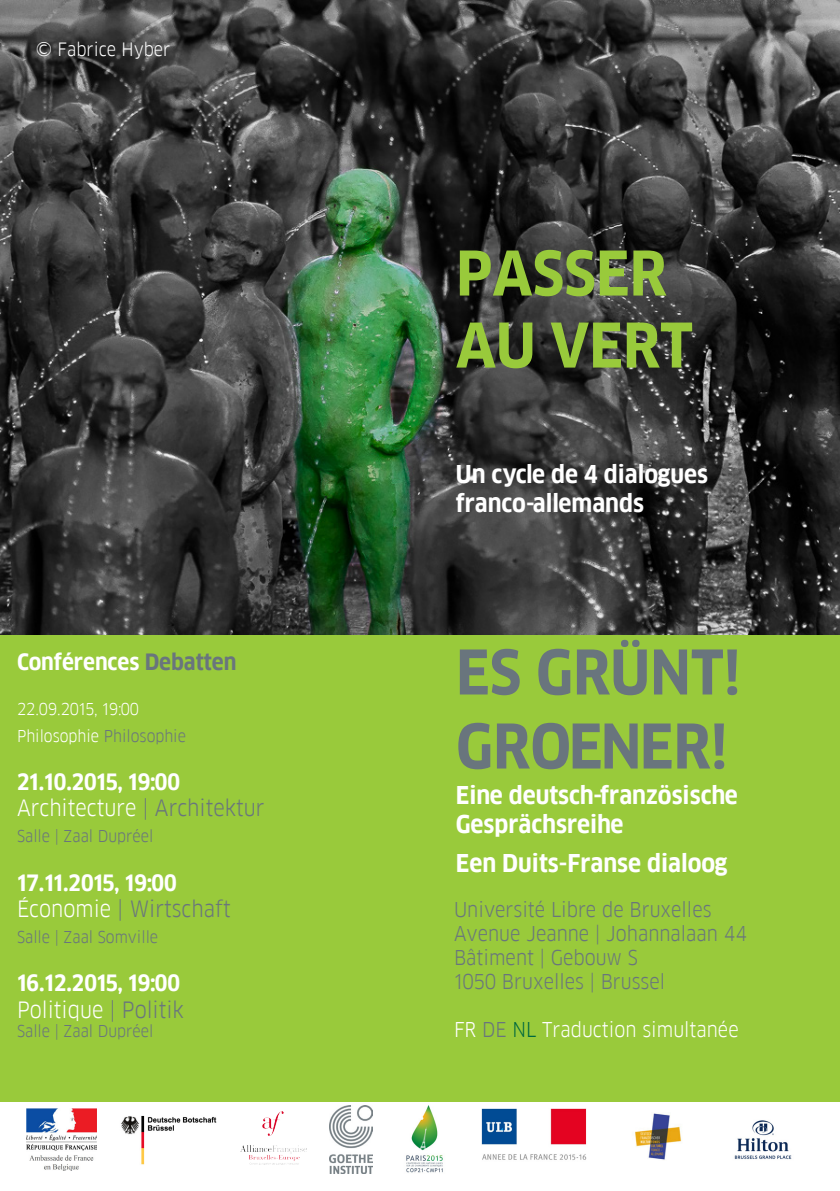
<style>
.page{position:relative;width:840px;height:1191px;background:#fff}
.page>*{position:absolute;margin:0;border:0;box-sizing:border-box;transform-origin:0 0}
.t1{font:700 60px "Goethe FF Clan";color:#69757d}
.t2{font:700 60px/72px "Goethe FF Clan";color:#99ca3b}
.t3{font:700 24px "Goethe FF Clan";color:#fff}
.t4{font:700 22px "Goethe FF Clan";color:#fff}
.t5{font:22px "Goethe FF Clan";color:#fff}
.t6{font:22px "Goethe FF Clan";color:#69757d}
.t7{font:20px/24px "Goethe FF Clan";color:#69757d}
.t8{font:20px "Goethe FF Clan";color:#fff}
.t9{font:18px "Goethe FF Clan";color:#fff}
.t10{font:16px "Goethe FF Clan";color:#69757d}
.t11{font:16px "Goethe FF Clan";color:#fff}
.s1{color:#69757d}
.s2{color:#fff}
.s3{color:#00693f}
</style>
<div class="page">
<img style="left:0;top:0;width:839px;height:635px">
<div style="left:0;top:635px;width:839px;height:466px;background:#99ca3b"></div>
<img style="left:406px;top:1105px;width:37px;height:68px">
<img style="left:330px;top:1105px;width:42px;height:68px">
<img style="left:635px;top:1113px;width:47px;height:47px">
<img style="left:121px;top:1115px;width:96px;height:50px">
<img style="left:26px;top:1108px;width:71px;height:62px">
<img style="left:240px;top:1111px;width:66px;height:53px">
<img style="left:481px;top:1108px;width:106px;height:52px">
<img style="left:734px;top:1120px;width:58px;height:39px">
<p class="t9" style="left:36px;top:38px;width:136px">© Fabrice Hyber</p>
<p class="t4" style="left:17px;top:649px;width:221px">Conférences <span class="s1">Debatten</span></p>
<p class="t11" style="left:17px;top:700px;width:124px">22.09.2015, 19:00</p>
<p class="t11" style="left:17px;top:726px;width:170px">Philosophie <span class="s1">Philosophie</span></p>
<p class="t4" style="left:17px;top:769px;width:164px">21.10.2015, 19:00</p>
<p class="t5" style="left:17px;top:795px;width:249px">Architecture <span class="s1">| Architektur</span></p>
<p class="t10" style="left:17px;top:827px;width:138px">Salle | Zaal Dupréel</p>
<p class="t4" style="left:17px;top:869px;width:161px">17.11.2015, 19:00</p>
<p class="t6" style="left:17px;top:895px;width:215px"><span class="s2">Économie</span> | Wirtschaft</p>
<p class="t10" style="left:17px;top:928px;width:143px">Salle | Zaal Somville</p>
<p class="t4" style="left:17px;top:970px;width:164px">16.12.2015, 19:00</p>
<p class="t5" style="left:17px;top:996px;width:168px">Politique <span class="s1">| Politik</span></p>
<p class="t10" style="left:17px;top:1021px;width:138px">Salle | Zaal Dupréel</p>
<p class="t2" style="left:455px;top:238px;width:238px">PASSER<br>AU VERT</p>
<p class="t3" style="left:455px;top:460px;width:253px">Un cycle de 4 dialogues</p>
<p class="t3" style="left:455px;top:489px;width:189px">franco-allemands</p>
<p class="t1" style="left:455px;top:637px;width:286px">ES GRÜNT!</p>
<p class="t1" style="left:455px;top:711px;width:273px">GROENER!</p>
<p class="t3" style="left:455px;top:781px;width:283px">Eine deutsch-französische</p>
<p class="t3" style="left:455px;top:810px;width:169px">Gesprächsreihe</p>
<p class="t3" style="left:455px;top:849px;width:273px">Een Duits-Franse dialoog</p>
<p class="t7" style="left:454px;top:897px;width:259px">Université Libre de Bruxelles</p>
<p class="t7" style="left:454px;top:921px;width:294px">Avenue Jeanne | Johannalaan 44<br>Bâtiment | Gebouw S</p>
<p class="t7" style="left:454px;top:969px;width:212px">1050 Bruxelles | Brussel</p>
<p class="t8" style="left:454px;top:1018px;width:286px">FR <span class="s1">DE</span> <span class="s3">NL</span> Traduction simultanée</p>
</div>
